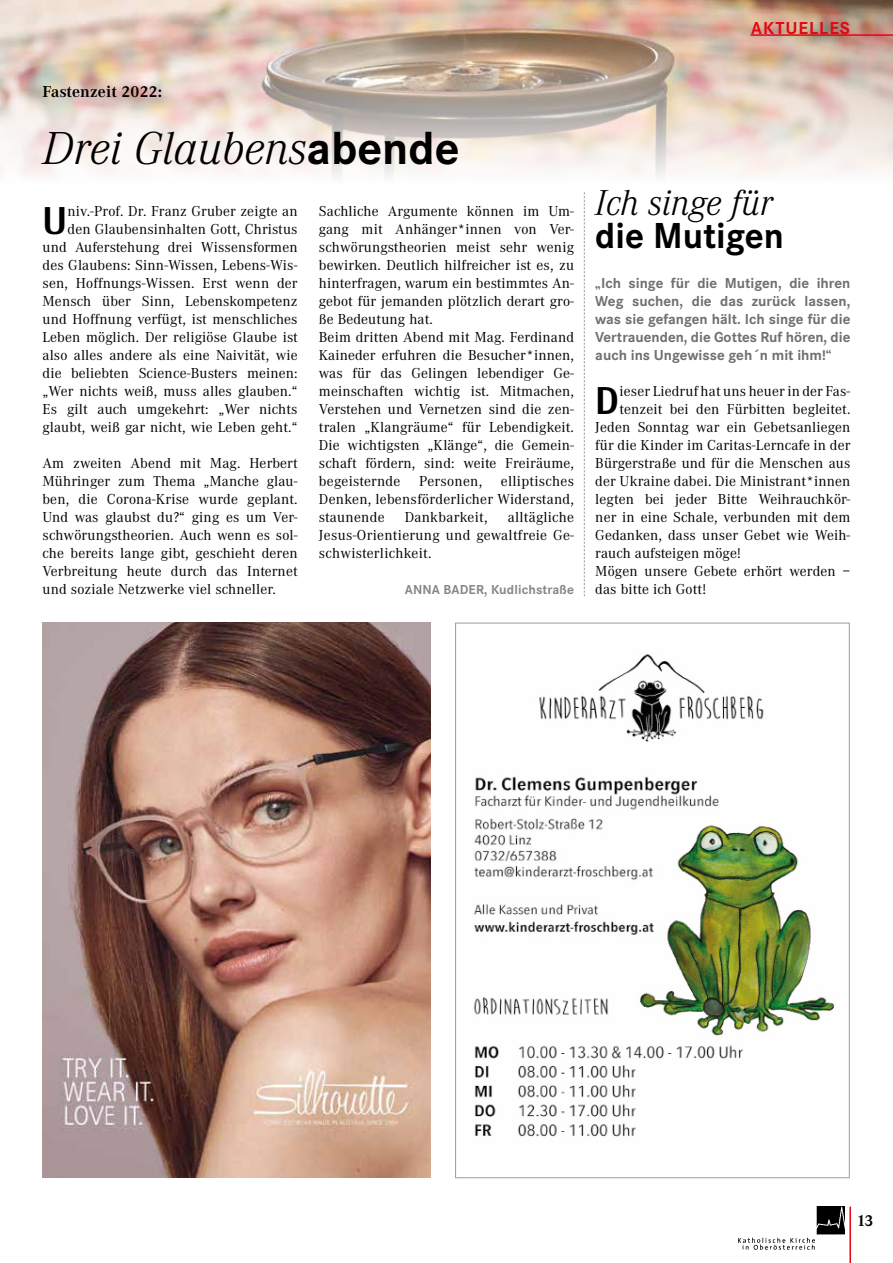
<style>
.page{position:relative;width:893px;height:1263px;background:#fff}
.page>*{position:absolute;margin:0;border:0;box-sizing:border-box;transform-origin:0 0}
.t1{font:italic 300 48px "Corporate A";color:#000}
.t2{font:800 39px "AT Rotis Semi Sans";color:#000}
.t3{font:italic 300 37.5px "Corporate A";color:#000}
.t4{font:700 37.5px "Corporate S";color:#000}
.t5{font:700 18px "Corporate S";letter-spacing:.05em;color:#e30613}
.t6{font:700 16.5px "Corporate A";letter-spacing:.01em;color:#000}
.t7{font:15px/18px "Corporate A";letter-spacing:.01em;color:#000;text-align:justify}
.t8{font:700 15px/18px "Corporate S";color:#706f6f;text-align:justify}
.t9{font:700 13.5px "Corporate S";letter-spacing:.01em;color:#878787}
.s1{font-family:"Corporate S";font-weight:700;font-style:normal}
</style>
<div class="page">
<img style="left:1px;top:0;width:892px;height:177px">
<img style="left:738px;top:1206px;width:106px;height:43px">
<hr style="left:849px;top:1206px;width:2px;height:57px;background:#e30613">
<hr style="left:750px;top:34px;width:143px;height:2px;background:#e30613">
<img style="left:43px;top:623px;width:388px;height:555px">
<img style="left:474px;top:654px;width:360px;height:483px">
<svg style="left:584px;top:192px;width:1px;height:404px"></svg>
<p class="t5" style="left:751px;top:18px;width:100px">AKTUELLES</p>
<p class="t6" style="left:43px;top:83px;width:121px">Fastenzeit 2022:</p>
<h1 class="t1" style="left:43px;top:121px;width:419px">Drei Glaubens<span class="s1">abende</span></h1>
<p class="t7" style="left:43px;top:202px;width:257px;text-align:right">niv.-Prof. Dr. Franz Gruber zeigte an den Glaubensinhalten Gott, Christus und Auferstehung drei Wissensformen des Glaubens: Sinn-Wissen, Lebens-Wis&shy;sen, Hoffnungs-Wissen. Erst wenn der Mensch über Sinn, Lebenskompetenz und Hoffnung verfügt, ist menschliches Leben möglich. Der religiöse Glaube ist also alles andere als eine Naivität, wie die beliebten Science-Busters meinen: „Wer nichts weiß, muss alles glauben.“ Es gilt auch umgekehrt: „Wer nichts glaubt, weiß gar nicht, wie Leben geht.“</p>
<p class="t7" style="left:43px;top:454px;width:257px">Am zweiten Abend mit Mag. Herbert Mühringer zum Thema „Manche glau&shy;ben, die Corona-Krise wurde geplant.<br>Und was glaubst du?“ ging es um Ver&shy;schwörungstheorien. Auch wenn es sol&shy;che bereits lange gibt, geschieht deren Verbreitung heute durch das Internet und soziale Netzwerke viel schneller.</p>
<h2 class="t2" style="left:43px;top:196px;width:26px">U</h2>
<p class="t7" style="left:319px;top:202px;width:257px;text-align:left">Sachliche Argumente können im Um&shy;gang mit Anhänger*innen von Ver&shy;schwörungstheorien meist sehr wenig bewirken. Deutlich hilfreicher ist es, zu hinterfragen, warum ein bestimmtes An&shy;gebot für jemanden plötzlich derart gro&shy;ße Bedeutung hat.<br>Beim dritten Abend mit Mag. Ferdinand Kaineder erfuhren die Besucher*innen, was für das Gelingen lebendiger Ge&shy;meinschaften wichtig ist. Mitmachen, Verstehen und Vernetzen sind die zen&shy;tralen „Klangräume“ für Lebendigkeit.<br>Die wichtigsten „Klänge“, die Gemein&shy;schaft fördern, sind: weite Freiräume, begeisternde Personen, elliptisches Denken, lebensförderlicher Widerstand, staunende</p>
<p class="t7" style="left:319px;top:508px;width:257px;text-indent:189px">alltägliche Jesus-Orientierung und gewaltfreie Ge&shy;schwisterlichkeit.</p>
<p class="t9" style="left:405px;top:582px;width:171px">ANNA BADER, Kudlichstraße</p>
<p class="t7" style="left:405px;top:508px;width:85px">Dankbarkeit,</p>
<h3 class="t3" style="left:595px;top:182px;width:178px">Ich singe für</h3>
<h3 class="t4" style="left:595px;top:215px;width:190px">die Mutigen</h3>
<p class="t8" style="left:595px;top:274px;width:257px">„Ich singe für die Mutigen, die ihren Weg suchen, die das zurück lassen, was sie gefangen hält. Ich singe für die Vertrauenden, die Gottes Ruf hören, die auch ins Ungewisse geh´n mit ihm!“</p>
<h2 class="t2" style="left:595px;top:376px;width:25px">D</h2>
<p class="t7" style="left:620px;top:382px;width:232px">ieser Liedruf hat uns heuer in der Fas-</p>
<p class="t7" style="left:620px;top:400px;width:232px">tenzeit bei den Fürbitten begleitet.</p>
<p class="t7" style="left:595px;top:418px;width:257px">Jeden Sonntag war ein Gebetsanliegen</p>
<p class="t7" style="left:595px;top:436px;width:257px">für die Kinder im Caritas-Lerncafe in der</p>
<p class="t7" style="left:595px;top:454px;width:257px">Bürgerstraße und für die Menschen aus</p>
<p class="t7" style="left:595px;top:472px;width:257px">der Ukraine dabei. Die Ministrant*innen</p>
<p class="t7" style="left:595px;top:490px;width:257px">legten bei jeder Bitte Weihrauchkör-</p>
<p class="t7" style="left:595px;top:508px;width:257px">ner in eine Schale, verbunden mit dem</p>
<p class="t7" style="left:595px;top:526px;width:257px">Gedanken, dass unser Gebet wie Weih-</p>
<p class="t7" style="left:595px;top:544px;width:147px">rauch aufsteigen möge!</p>
<p class="t7" style="left:595px;top:562px;width:257px">Mögen unsere Gebete erhört werden –</p>
<p class="t7" style="left:595px;top:580px;width:112px">das bitte ich Gott!</p>
<p class="t6" style="left:857px;top:1212px;width:18px">13</p>
</div>
